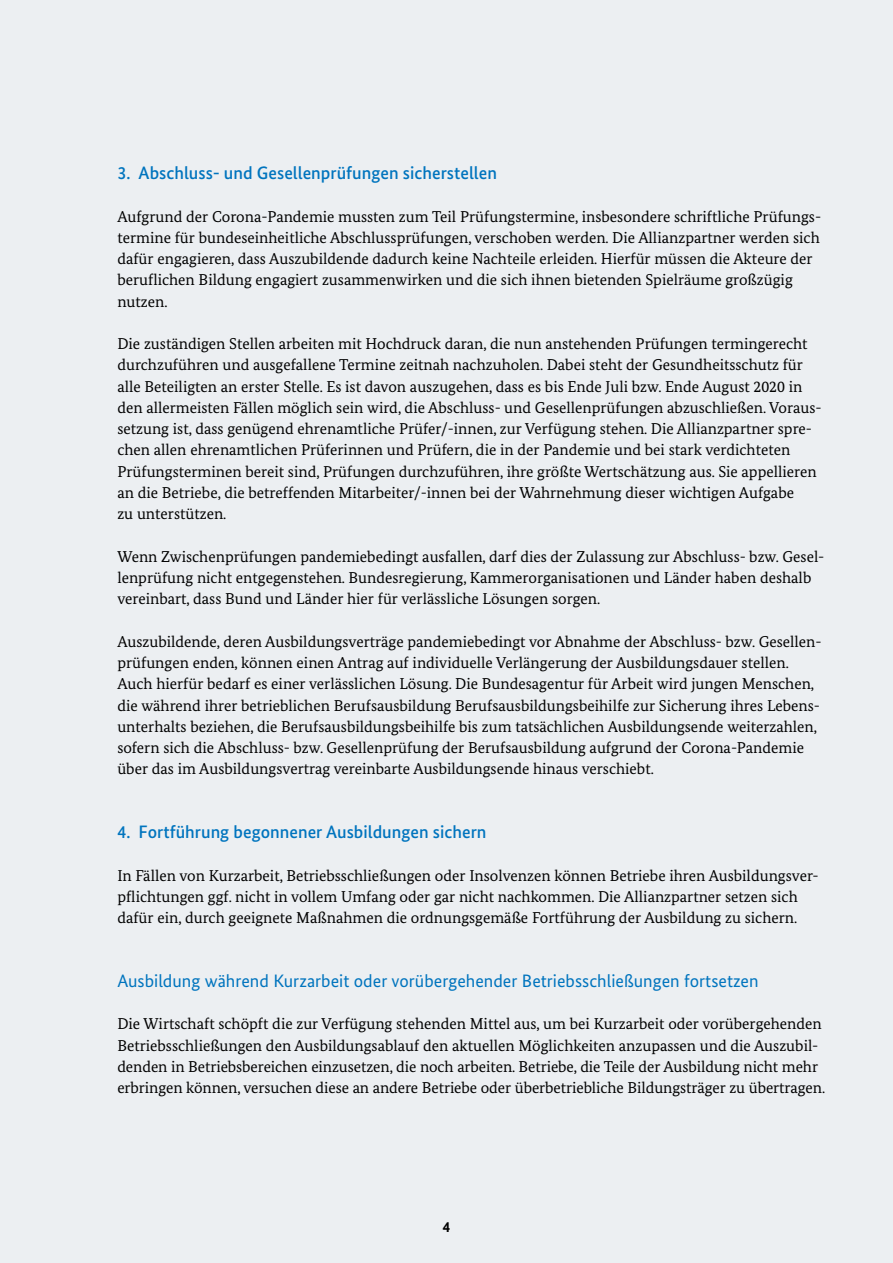
<style>
.page{position:relative;width:893px;height:1263px;background:#eceff2}
.page>*{position:absolute;margin:0;border:0;box-sizing:border-box;transform-origin:0 0}
.t1{font:500 18px "Bundes Sans";color:#0074be}
.t2{font:18px "Bundes Sans";color:#0074be}
.t3{font:15.75px/21.3px "Bundes Serif";color:#000}
.t4{font:700 15px "Bundes Sans";color:#000}
</style>
<div class="page">
<p class="t1" style="left:117px;top:162px;width:381px">3. Abschluss- und Gesellenprüfungen sicherstellen</p>
<p class="t3" style="left:117px;top:205px;width:705px">Aufgrund der Corona-Pandemie mussten zum Teil Prüfungstermine, insbesondere schriftliche Prüfungs&shy;termine für bundeseinheitliche Abschlussprüfungen, verschoben werden. Die Allianzpartner werden sich dafür engagieren, dass Auszubildende dadurch keine Nachteile erleiden. Hierfür müssen die Akteure der beruflichen Bildung engagiert zusammenwirken und die sich ihnen bietenden Spielräume großzügig nutzen.</p>
<p class="t3" style="left:117px;top:333px;width:706px">Die zuständigen Stellen arbeiten mit Hochdruck daran, die nun anstehenden Prüfungen termingerecht durchzuführen und ausgefallene Termine zeitnah nachzuholen. Dabei steht der Gesundheitsschutz für alle Beteiligten an erster Stelle. Es ist davon auszugehen, dass es bis Ende Juli bzw. Ende August 2020 in den allermeisten Fällen möglich sein wird, die Abschluss- und Gesellenprüfungen abzuschließen. Voraus&shy;setzung ist, dass genügend ehrenamtliche Prüfer/-innen, zur Verfügung stehen. Die Allianzpartner spre&shy;chen allen ehrenamtlichen Prüferinnen und Prüfern, die in der Pandemie und bei stark verdichteten Prüfungsterminen bereit sind, Prüfungen durchzuführen, ihre größte Wertschätzung aus. Sie appellieren an die Betriebe, die betreffenden Mitarbeiter/-innen bei der Wahrnehmung dieser wichtigen Aufgabe<br>zu unterstützen.</p>
<p class="t3" style="left:117px;top:545px;width:709px">Wenn Zwischenprüfungen pandemiebedingt ausfallen, darf dies der Zulassung zur Abschluss- bzw. Gesel&shy;lenprüfung nicht entgegenstehen. Bundesregierung, Kammerorganisationen und Länder haben deshalb vereinbart, dass Bund und Länder hier für verlässliche Lösungen sorgen.</p>
<p class="t3" style="left:117px;top:631px;width:706px">Auszubildende, deren Ausbildungsverträge pandemiebedingt vor Abnahme der Abschluss- bzw. Gesellen&shy;prüfungen enden, können einen Antrag auf individuelle Verlängerung der Ausbildungsdauer stellen.<br>Auch hierfür bedarf es einer verlässlichen Lösung. Die Bundesagentur für Arbeit wird jungen Menschen, die während ihrer betrieblichen Berufsausbildung Berufsausbildungsbeihilfe zur Sicherung ihres Lebens&shy;unterhalts beziehen, die Berufsausbildungsbeihilfe bis zum tatsächlichen Ausbildungsende weiterzahlen, sofern sich die Abschluss- bzw. Gesellenprüfung der Berufsausbildung aufgrund der Corona-Pandemie über das im Ausbildungsvertrag vereinbarte Ausbildungsende hinaus verschiebt.</p>
<p class="t1" style="left:117px;top:821px;width:371px">4. Fortführung begonnener Ausbildungen sichern</p>
<p class="t3" style="left:117px;top:864px;width:703px">In Fällen von Kurzarbeit, Betriebsschließungen oder Insolvenzen können Betriebe ihren Ausbildungsver&shy;pflichtungen ggf. nicht in vollem Umfang oder gar nicht nachkommen. Die Allianzpartner setzen sich dafür ein, durch geeignete Maßnahmen die ordnungsgemäße Fortführung der Ausbildung zu sichern.</p>
<p class="t2" style="left:117px;top:970px;width:643px">Ausbildung während Kurzarbeit oder vorübergehender Betriebsschließungen fortsetzen</p>
<p class="t3" style="left:117px;top:1013px;width:709px">Die Wirtschaft schöpft die zur Verfügung stehenden Mittel aus, um bei Kurzarbeit oder vorübergehenden Betriebsschließungen den Ausbildungsablauf den aktuellen Möglichkeiten anzupassen und die Auszubil&shy;denden in Betriebsbereichen einzusetzen, die noch arbeiten. Betriebe, die Teile der Ausbildung nicht mehr erbringen können, versuchen diese an andere Betriebe oder überbetriebliche Bildungsträger zu übertragen.</p>
<p class="t4" style="left:443px;top:1217px;width:9px">4</p>
</div>
